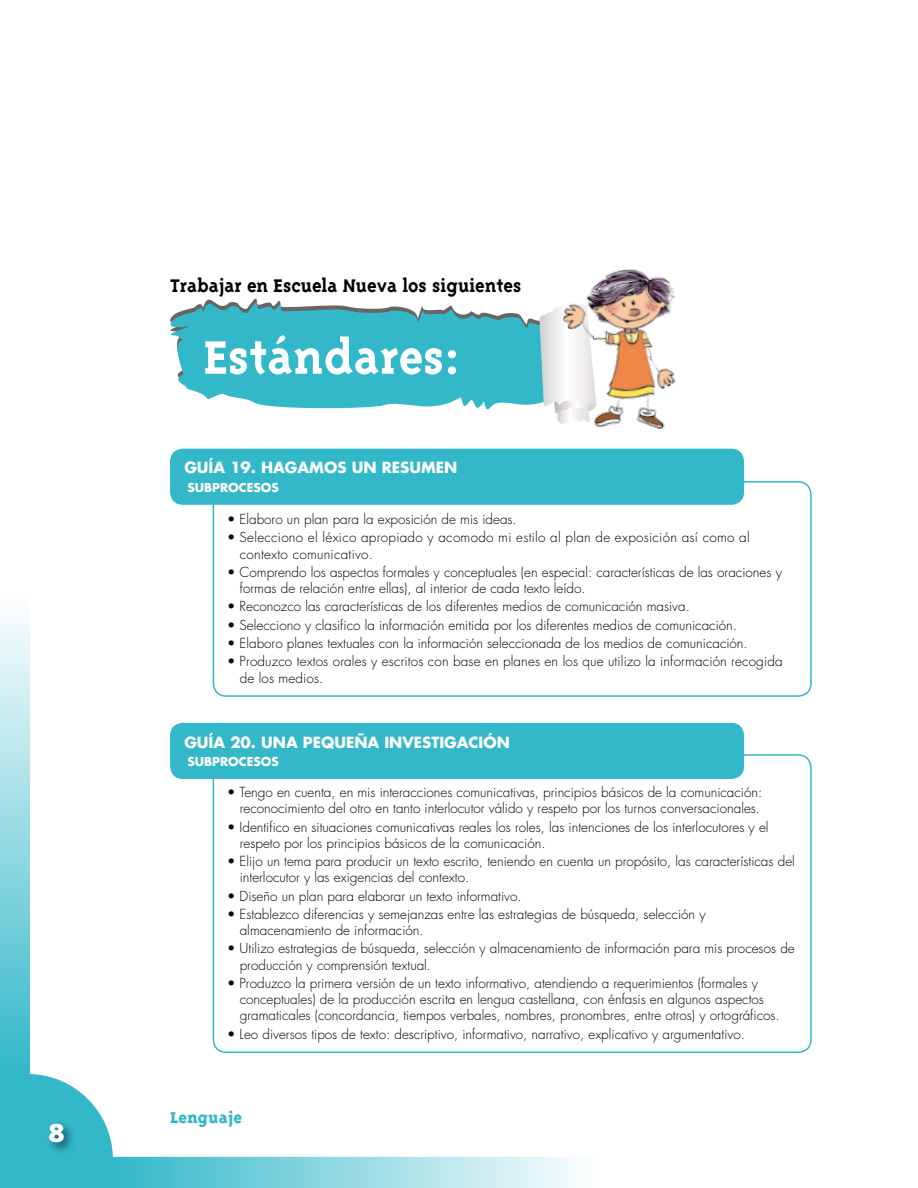
<style>
.page{position:relative;width:918px;height:1188px;background:#fff}
.page>*{position:absolute;margin:0;border:0;box-sizing:border-box;transform-origin:0 0}
.t1{font:700 54px "Triplex Serif";color:#fff}
.t2{font:700 30px "Tarzana Wide";color:#fff}
.t3{font:700 21px "Triplex Serif";color:#000}
.t4{font:800 18px "Triplex Serif";color:#32b8c9}
.t5{font:700 15px "Futura";color:#fff}
.t6{font:300 13.5px/16.2px "Futura";color:#000}
.t7{font:300 13.5px/16.2px "Futura";letter-spacing:.02em;color:#000}
.t8{font:700 12px "Futura";color:#fff}
</style>
<div class="page">
<svg style="left:0;top:595px;width:596px;height:593px"></svg>
<div style="left:46px;top:1121px;width:30px;height:34px;background:#000;opacity:.55"></div>
<div style="left:213px;top:754px;width:599px;height:299px;border:2px solid #32b8c9;border-radius:13px"></div>
<div style="left:170px;top:723px;width:574px;height:56px;background:#32b8c9;border-radius:13px"></div>
<div style="left:213px;top:481px;width:599px;height:216px;border:2px solid #32b8c9;border-radius:13px"></div>
<div style="left:170px;top:449px;width:574px;height:56px;background:#32b8c9;border-radius:13px"></div>
<svg style="left:170px;top:298px;width:369px;height:112px;fill:#32b8c9"></svg>
<svg style="left:539px;top:307px;width:20px;height:115px"></svg>
<img style="left:559px;top:269px;width:117px;height:160px">
<h2 class="t2" style="left:47px;top:1113px;width:20px">8</h2>
<h3 class="t3" style="left:170px;top:274px;width:353px">Trabajar en Escuela Nueva los siguientes</h3>
<h1 class="t1" style="left:204px;top:327px;width:258px">Estándares:</h1>
<p class="t5" style="left:184px;top:458px;width:275px">GUÍA 19. HAGAMOS UN RESUMEN</p>
<p class="t8" style="left:187px;top:480px;width:93px">SUBPROCESOS</p>
<p class="t6" style="left:227px;top:511px;width:291px">• Elaboro un plan para la exposición de mis ideas.</p>
<p class="t7" style="left:240px;top:530px;width:512px;text-indent:-13px">• Selecciono el léxico apropiado y acomodo mi estilo al plan de exposición así como al contexto comunicativo.</p>
<p class="t6" style="left:240px;top:564px;width:544px;text-indent:-13px">• Comprendo los aspectos formales y conceptuales (en especial: características de las oraciones y formas de relación entre ellas), al interior de cada texto leído.</p>
<p class="t6" style="left:227px;top:599px;width:464px">• Reconozco las características de los diferentes medios de comunicación masiva.</p>
<p class="t6" style="left:227px;top:617px;width:512px">• Selecciono y clasifico la información emitida por los diferentes medios de comunicación.</p>
<p class="t6" style="left:227px;top:635px;width:522px">• Elaboro planes textuales con la información seleccionada de los medios de comunicación.</p>
<p class="t6" style="left:240px;top:654px;width:544px;text-indent:-13px">• Produzco textos orales y escritos con base en planes en los que utilizo la información recogida de los medios.</p>
<p class="t5" style="left:184px;top:732px;width:327px">GUÍA 20. UNA PEQUEÑA INVESTIGACIÓN</p>
<p class="t8" style="left:187px;top:754px;width:93px">SUBPROCESOS</p>
<p class="t6" style="left:227px;top:784px;width:537px;text-align:right">• Tengo en cuenta, en mis interacciones comunicativas, principios básicos de la comunicación: reconocimiento del otro en tanto interlocutor válido y respeto por los turnos conversacionales.</p>
<p class="t6" style="left:240px;top:819px;width:530px;text-indent:-13px">• Identifico en situaciones comunicativas reales los roles, las intenciones de los interlocutores y el respeto por los principios básicos de la comunicación.</p>
<p class="t6" style="left:240px;top:854px;width:557px;text-indent:-13px">• Elijo un tema para producir un texto escrito, teniendo en cuenta un propósito, las características del interlocutor y las exigencias del contexto.</p>
<p class="t6" style="left:227px;top:888px;width:296px">• Diseño un plan para elaborar un texto informativo.</p>
<p class="t6" style="left:240px;top:906px;width:467px;text-indent:-13px">• Establezco diferencias y semejanzas entre las estrategias de búsqueda, selección y almacenamiento de información.</p>
<p class="t6" style="left:240px;top:941px;width:557px;text-indent:-13px">• Utilizo estrategias de búsqueda, selección y almacenamiento de información para mis procesos de producción y comprensión textual.</p>
<p class="t6" style="left:240px;top:975px;width:542px;text-indent:-13px">• Produzco la primera versión de un texto informativo, atendiendo a requerimientos (formales y conceptuales) de la producción escrita en lengua castellana, con énfasis en algunos aspectos gramaticales (concordancia, tiempos verbales, nombres, pronombres, entre otros) y ortográficos.</p>
<p class="t6" style="left:227px;top:1026px;width:519px">• Leo diversos tipos de texto: descriptivo, informativo, narrativo, explicativo y argumentativo.</p>
<h3 class="t4" style="left:170px;top:1108px;width:74px">Lenguaje</h3>
</div>
